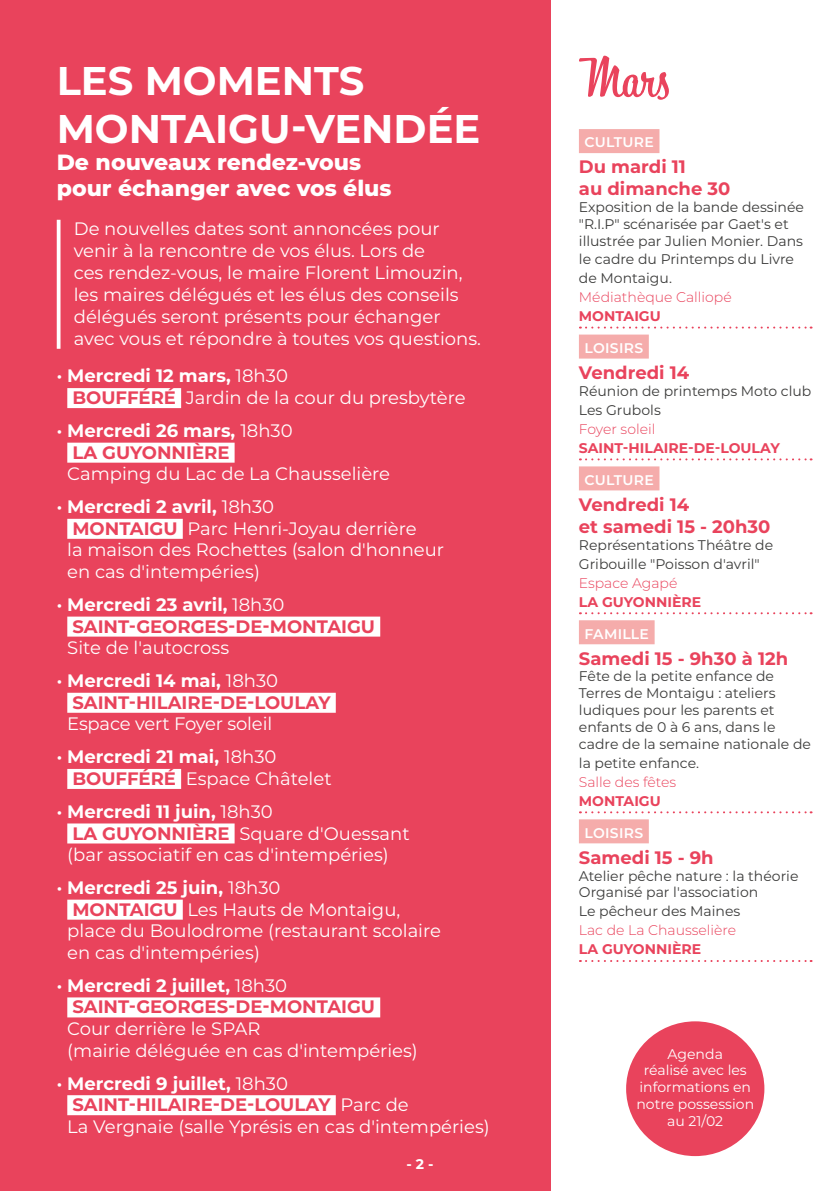
<style>
.page{position:relative;width:840px;height:1191px;background:#fff}
.page>*{position:absolute;margin:0;border:0;box-sizing:border-box;transform-origin:0 0}
.t1{font:54px "Bistro Script";color:#e9435c}
.t2{font:700 40px/48px "Montserrat";color:#fff}
.t3{font:800 22px/26.4px "Montserrat";color:#fff}
.t4{font:18px/21.6px "Montserrat";color:#fff}
.t5{font:700 18px/22px "Montserrat";color:#e9435c}
.t6{font:700 18px/21.6px "Montserrat";color:#fff}
.t7{font:14px/16.8px "Montserrat";color:#3c3c3b}
.t8{font:300 14px "Montserrat";color:#e9435c}
.t9{font:700 14px "Montserrat";color:#e9435c}
.t10{font:14px/16.8px "Montserrat";color:#fff;text-align:center}
.t11{font:600 14px "Montserrat";letter-spacing:.02em;color:#fff}
.t12{font:700 14px "Montserrat";color:#fff}
.s1{font-weight:700}
.s2{font-weight:700;color:#e9435c}
.s3{font-weight:400}
.s4{color:#e9435c}
.s5{color:#fff}
.s6{font-weight:400;color:#fff}
</style>
<div class="page">
<div style="left:0;top:0;width:550px;height:1191px;background:#e9435c"></div>
<div style="left:578px;top:129px;width:81px;height:24px;background:#f5acab"></div>
<svg style="left:579px;top:326px;width:232px;height:2px"></svg>
<div style="left:578px;top:334px;width:70px;height:24px;background:#f5acab"></div>
<svg style="left:579px;top:458px;width:232px;height:2px"></svg>
<div style="left:578px;top:466px;width:81px;height:24px;background:#f5acab"></div>
<svg style="left:579px;top:612px;width:232px;height:2px"></svg>
<div style="left:578px;top:620px;width:76px;height:24px;background:#f5acab"></div>
<svg style="left:579px;top:811px;width:232px;height:2px"></svg>
<div style="left:578px;top:819px;width:70px;height:24px;background:#f5acab"></div>
<svg style="left:579px;top:960px;width:232px;height:2px"></svg>
<hr style="left:57px;top:220px;width:3px;height:129px;background:#fff">
<div style="left:625px;top:1021px;width:139px;height:135px;background:#e9435c;border-radius:50%"></div>
<div style="left:67px;top:388px;width:114px;height:20px;background:#fff"></div>
<div style="left:67px;top:442px;width:167px;height:20px;background:#fff"></div>
<div style="left:67px;top:519px;width:116px;height:20px;background:#fff"></div>
<div style="left:67px;top:616px;width:313px;height:20px;background:#fff"></div>
<div style="left:67px;top:693px;width:268px;height:20px;background:#fff"></div>
<div style="left:67px;top:769px;width:114px;height:20px;background:#fff"></div>
<div style="left:67px;top:823px;width:167px;height:20px;background:#fff"></div>
<div style="left:67px;top:899px;width:116px;height:20px;background:#fff"></div>
<div style="left:67px;top:997px;width:313px;height:20px;background:#fff"></div>
<div style="left:67px;top:1095px;width:268px;height:20px;background:#fff"></div>
<h2 class="t2" style="left:57px;top:55px;width:425px">LES MOMENTS<br>MONTAIGU-VENDÉE</h2>
<p class="t3" style="left:57px;top:148px;width:336px">De nouveaux rendez-vous pour échanger avec vos élus</p>
<p class="t4" style="left:74px;top:217px;width:408px">De nouvelles dates sont annoncées pour venir à la rencontre de vos élus. Lors de<br>ces rendez-vous, le maire Florent Limouzin, les maires délégués et les élus des conseils délégués seront présents pour échanger avec vous et répondre à toutes vos questions.</p>
<p class="t4" style="left:72px;top:365px;width:394px;text-indent:-16px"><span class="s1">· Mercredi 12 mars,</span> 18h30<br><span class="s2">BOUFFÉRÉ</span> Jardin de la cour du presbytère</p>
<p class="t6" style="left:72px;top:419px;width:222px;text-indent:-16px">· Mercredi 26 mars, <span class="s3">18h30<br></span><span class="s4">LA GUYONNIÈRE</span></p>
<p class="t4" style="left:57px;top:457px;width:335px;line-height:33px;text-indent:11px">Camping du Lac de La Chausselière <span class="s1">· Mercredi 2 avril,</span> 18h30</p>
<p class="t4" style="left:67px;top:517px;width:378px"><span class="s2">MONTAIGU</span> Parc Henri-Joyau derrière<br>la maison des Rochettes (salon d'honneur en cas d'intempéries)</p>
<p class="t5" style="left:72px;top:593px;width:304px;text-indent:-16px"><span class="s5">· Mercredi 23 avril,</span> <span class="s6">18h30<br></span>SAINT-GEORGES-DE-MONTAIGU</p>
<p class="t4" style="left:57px;top:630px;width:223px;line-height:33px;text-indent:11px">Site de l'autocross<br><span class="s1">· Mercredi 14 mai,</span> 18h30</p>
<p class="t5" style="left:72px;top:690px;width:260px">SAINT-HILAIRE-DE-LOULAY</p>
<p class="t4" style="left:57px;top:707px;width:221px;line-height:33px;text-align:center">Espace vert Foyer soleil<br><span class="s1">· Mercredi 21 mai,</span> 18h30</p>
<p class="t4" style="left:57px;top:761px;width:276px;line-height:33px;text-indent:16px"><span class="s2">BOUFFÉRÉ</span> Espace Châtelet <span class="s1">· Mercredi 11 juin,</span> 18h30</p>
<p class="t4" style="left:67px;top:821px;width:344px"><span class="s2">LA GUYONNIÈRE</span> Square d'Ouessant (bar associatif en cas d'intempéries)</p>
<p class="t4" style="left:67px;top:876px;width:375px;text-indent:-11px"><span class="s1">· Mercredi 25 juin,</span> 18h30<br><span class="s2">MONTAIGU</span> Les Hauts de Montaigu, place du Boulodrome (restaurant scolaire en cas d'intempéries)</p>
<p class="t5" style="left:72px;top:973px;width:304px;text-indent:-16px"><span class="s5">· Mercredi 2 juillet,</span> <span class="s6">18h30<br></span>SAINT-GEORGES-DE-MONTAIGU</p>
<p class="t4" style="left:67px;top:1017px;width:352px">Cour derrière le SPAR<br>(mairie déléguée en cas d'intempéries)</p>
<p class="t4" style="left:67px;top:1071px;width:423px;text-indent:-11px"><span class="s1">· Mercredi 9 juillet,</span> 18h30<br><span class="s2">SAINT-HILAIRE-DE-LOULAY</span> Parc de<br>La Vergnaie (salle Yprésis en cas d'intempéries)</p>
<p class="t12" style="left:406px;top:1154px;width:28px">- 2 -</p>
<h1 class="t1" style="left:578px;top:45px;width:92px">Mars</h1>
<p class="t11" style="left:584px;top:132px;width:71px">CULTURE</p>
<p class="t5" style="left:578px;top:155px;width:153px">Du mardi 11<br>au dimanche 30</p>
<p class="t7" style="left:578px;top:198px;width:226px;line-height:17.6px">Exposition de la bande dessinée "R.I.P" scénarisée par Gaet's et illustrée par Julien Monier. Dans le cadre du Printemps du Livre de Montaigu.</p>
<p class="t8" style="left:578px;top:287px;width:154px">Médiathèque Calliopé</p>
<p class="t9" style="left:578px;top:306px;width:83px">MONTAIGU</p>
<p class="t11" style="left:584px;top:338px;width:60px">LOISIRS</p>
<p class="t5" style="left:578px;top:360px;width:112px">Vendredi 14</p>
<p class="t7" style="left:578px;top:381px;width:234px;line-height:19px">Réunion de printemps Moto club<br>Les Grubols</p>
<p class="t8" style="left:578px;top:419px;width:78px">Foyer soleil</p>
<p class="t9" style="left:578px;top:438px;width:202px">SAINT-HILAIRE-DE-LOULAY</p>
<p class="t11" style="left:584px;top:470px;width:71px">CULTURE</p>
<p class="t5" style="left:578px;top:492px;width:193px">Vendredi 14<br>et samedi 15 - 20h30</p>
<p class="t7" style="left:578px;top:534px;width:196px;line-height:19px">Représentations Théâtre de<br>Gribouille "Poisson d'avril"</p>
<p class="t8" style="left:578px;top:573px;width:100px">Espace Agapé</p>
<p class="t9" style="left:578px;top:591px;width:124px">LA GUYONNIÈRE</p>
<p class="t11" style="left:584px;top:623px;width:66px">FAMILLE</p>
<p class="t5" style="left:578px;top:646px;width:210px">Samedi 15 - 9h30 à 12h</p>
<p class="t7" style="left:578px;top:667px;width:233px">Fête de la petite enfance de<br>Terres de Montaigu : ateliers ludiques pour les parents et enfants de 0 à 6 ans, dans le cadre de la semaine nationale de</p>
<p class="t7" style="left:578px;top:754px;width:122px">la petite enfance.</p>
<p class="t8" style="left:578px;top:772px;width:99px">Salle des fêtes</p>
<p class="t9" style="left:578px;top:790px;width:83px">MONTAIGU</p>
<p class="t11" style="left:584px;top:822px;width:60px">LOISIRS</p>
<p class="t5" style="left:578px;top:845px;width:136px">Samedi 15 - 9h</p>
<p class="t7" style="left:578px;top:866px;width:221px">Atelier pêche nature : la théorie<br>Organisé par l'association</p>
<p class="t7" style="left:578px;top:902px;width:163px">Le pêcheur des Maines</p>
<p class="t8" style="left:578px;top:921px;width:159px">Lac de La Chausselière</p>
<p class="t9" style="left:578px;top:939px;width:124px">LA GUYONNIÈRE</p>
<p class="t10" style="left:636px;top:1044px;width:119px">Agenda<br>réalisé avec les informations en notre possession au 21/02</p>
</div>
